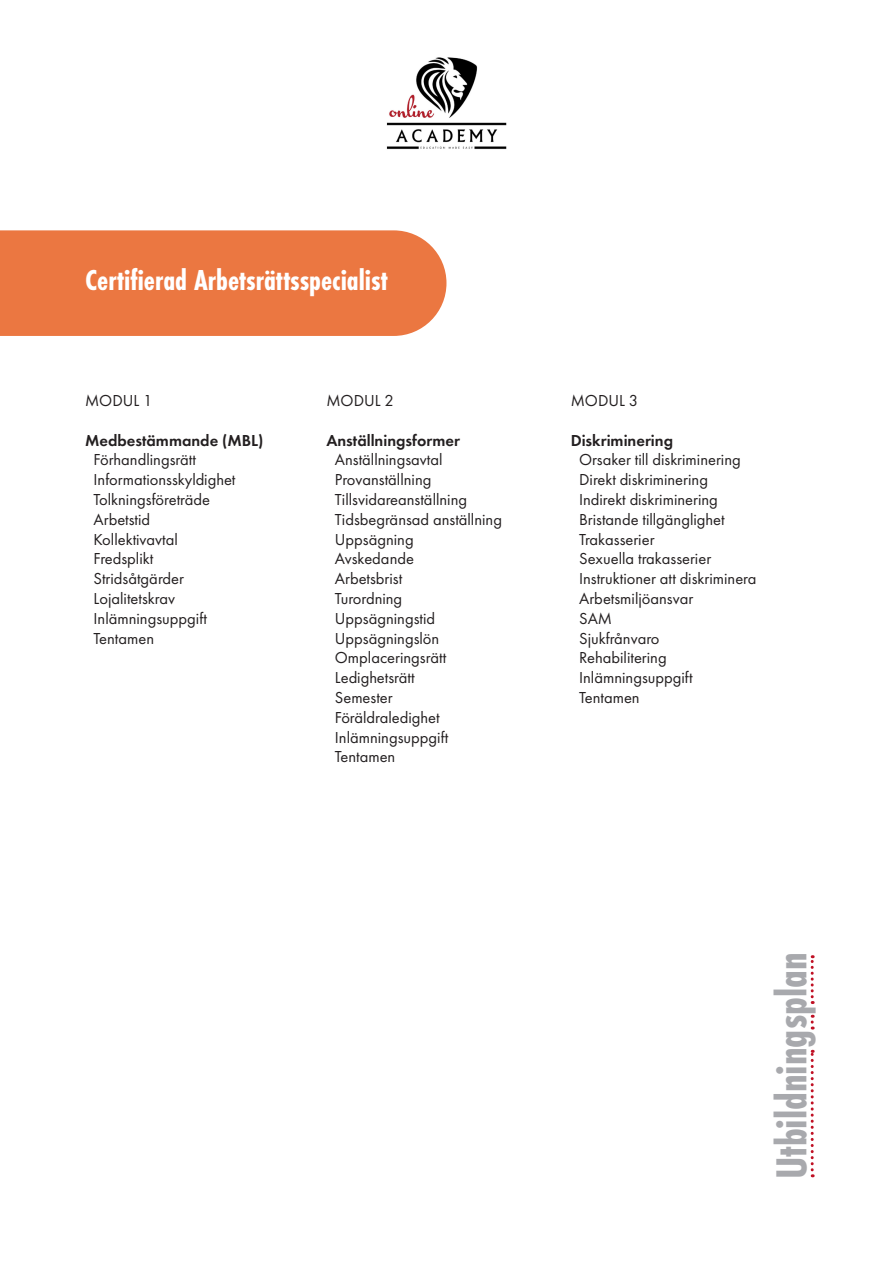
<style>
.page{position:relative;width:893px;height:1263px;background:#fff}
.page>*{position:absolute;margin:0;border:0;box-sizing:border-box;transform-origin:0 0}
.t1{font:700 45px "Futura PT Cond";color:#a8a9ad}
.t2{font:700 30px "Futura PT Cond";color:#fff}
.t3{font:16.5px "Futura PT";color:#231f20}
.t4{font:600 16.5px "Futura PT";color:#231f20}
</style>
<div class="page">
<img style="left:386px;top:57px;width:121px;height:93px">
<svg style="left:811px;top:1050px;width:3px;height:127px"></svg>
<svg style="left:811px;top:955px;width:3px;height:49px"></svg>
<svg style="left:811px;top:1015px;width:3px;height:14px"></svg>
<div style="left:0;top:230px;width:446px;height:106px;background:#eb7741"></div>
<p class="t2" style="left:85px;top:262px;width:304px">Certifierad Arbetsrättsspecialist</p>
<p class="t3" style="left:85px;top:391px;width:69px">MODUL 1</p>
<p class="t4" style="left:85px;top:430px;width:180px">Medbestämmande (MBL)</p>
<p class="t3" style="left:94px;top:450px;width:104px">Förhandlingsrätt</p>
<p class="t3" style="left:94px;top:470px;width:143px">Informationsskyldighet</p>
<p class="t3" style="left:94px;top:490px;width:118px">Tolkningsföreträde</p>
<p class="t3" style="left:94px;top:509px;width:58px">Arbetstid</p>
<p class="t3" style="left:94px;top:529px;width:86px">Kollektivavtal</p>
<p class="t3" style="left:94px;top:549px;width:61px">Fredsplikt</p>
<p class="t3" style="left:94px;top:569px;width:92px">Stridsåtgärder</p>
<p class="t3" style="left:94px;top:589px;width:83px">Lojalitetskrav</p>
<p class="t3" style="left:94px;top:608px;width:115px">Inlämningsuppgift</p>
<p class="t3" style="left:94px;top:628px;width:62px">Tentamen</p>
<p class="t3" style="left:326px;top:391px;width:69px">MODUL 2</p>
<p class="t4" style="left:326px;top:430px;width:135px">Anställningsformer</p>
<p class="t3" style="left:335px;top:450px;width:109px">Anställningsavtal</p>
<p class="t3" style="left:335px;top:470px;width:98px">Provanställning</p>
<p class="t3" style="left:335px;top:490px;width:134px">Tillsvidareanställning</p>
<p class="t3" style="left:335px;top:509px;width:169px">Tidsbegränsad anställning</p>
<p class="t3" style="left:335px;top:529px;width:80px">Uppsägning</p>
<p class="t3" style="left:335px;top:549px;width:81px">Avskedande</p>
<p class="t3" style="left:335px;top:569px;width:69px">Arbetsbrist</p>
<p class="t3" style="left:335px;top:589px;width:69px">Turordning</p>
<p class="t3" style="left:335px;top:608px;width:102px">Uppsägningstid</p>
<p class="t3" style="left:335px;top:628px;width:106px">Uppsägningslön</p>
<p class="t3" style="left:335px;top:648px;width:113px">Omplaceringsrätt</p>
<p class="t3" style="left:335px;top:668px;width:81px">Ledighetsrätt</p>
<p class="t3" style="left:335px;top:688px;width:59px">Semester</p>
<p class="t3" style="left:335px;top:707px;width:106px">Föräldraledighet</p>
<p class="t3" style="left:335px;top:727px;width:115px">Inlämningsuppgift</p>
<p class="t3" style="left:335px;top:747px;width:62px">Tentamen</p>
<p class="t3" style="left:571px;top:391px;width:69px">MODUL 3</p>
<p class="t4" style="left:571px;top:430px;width:104px">Diskriminering</p>
<p class="t3" style="left:579px;top:450px;width:163px">Orsaker till diskriminering</p>
<p class="t3" style="left:579px;top:470px;width:130px">Direkt diskriminering</p>
<p class="t3" style="left:579px;top:490px;width:140px">Indirekt diskriminering</p>
<p class="t3" style="left:579px;top:509px;width:147px">Bristande tillgänglighet</p>
<p class="t3" style="left:579px;top:529px;width:77px">Trakasserier</p>
<p class="t3" style="left:579px;top:549px;width:134px">Sexuella trakasserier</p>
<p class="t3" style="left:579px;top:569px;width:179px">Instruktioner att diskriminera</p>
<p class="t3" style="left:579px;top:589px;width:116px">Arbetsmiljöansvar</p>
<p class="t3" style="left:579px;top:608px;width:35px">SAM</p>
<p class="t3" style="left:579px;top:628px;width:82px">Sjukfrånvaro</p>
<p class="t3" style="left:579px;top:648px;width:89px">Rehabilitering</p>
<p class="t3" style="left:579px;top:668px;width:115px">Inlämningsuppgift</p>
<p class="t3" style="left:579px;top:688px;width:62px">Tentamen</p>
<p class="t1" style="left:765px;top:1179px;width:228px;rotate:-90deg">Utbildningsplan</p>
</div>
